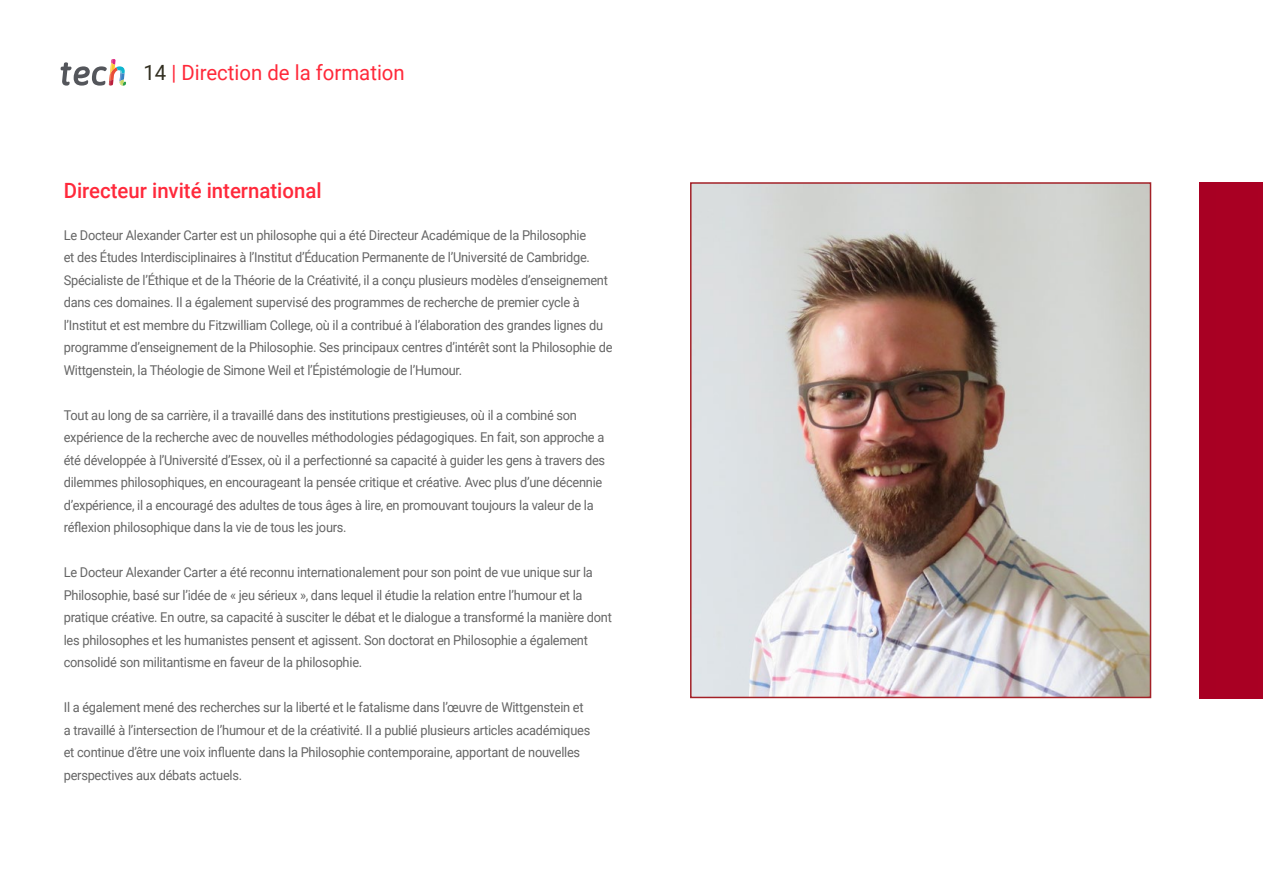
<style>
.page{position:relative;width:1263px;height:893px;background:#fff}
.page>*{position:absolute;margin:0;border:0;box-sizing:border-box;transform-origin:0 0}
.t1{font:500 21px "Roboto";color:#ff293b}
.t2{font:21px "Roboto";color:#ff293a}
.t3{font:13.5px/22.5px "Roboto";letter-spacing:-.02em;color:#656565;scale:.95 1}
.s1{color:#312e20}
</style>
<div class="page">
<div style="left:1199px;top:182px;width:64px;height:516px;background:#a90023"></div>
<img style="left:693px;top:185px;width:455px;height:510px">
<div style="left:690px;top:182px;width:461px;height:516px;border:2px solid #a32127"></div>
<svg style="left:61px;top:59px;width:65px;height:27px"></svg>
<h1 class="t2" style="left:144px;top:57px;width:263px"><span class="s1">14</span> | Direction de la formation</h1>
<h1 class="t1" style="left:64px;top:176px;width:259px">Directeur invité international</h1>
<p class="t3" style="left:64px;top:223px;width:579px">Le Docteur Alexander Carter est un philosophe qui a été Directeur Académique de la Philosophie<br>et des Études Interdisciplinaires à l’Institut d’Éducation Permanente de l’Université de Cambridge.<br>Spécialiste de l’Éthique et de la Théorie de la Créativité, il a conçu plusieurs modèles d’enseignement dans ces domaines. Il a également supervisé des programmes de recherche de premier cycle à l’Institut et est membre du Fitzwilliam College, où il a contribué à l’élaboration des grandes lignes du programme d’enseignement de la Philosophie. Ses principaux centres d’intérêt sont la Philosophie de Wittgenstein, la Théologie de Simone Weil et l’Épistémologie de l’Humour.</p>
<p class="t3" style="left:64px;top:403px;width:571px">Tout au long de sa carrière, il a travaillé dans des institutions prestigieuses, où il a combiné son expérience de la recherche avec de nouvelles méthodologies pédagogiques. En fait, son approche a été développée à l’Université d’Essex, où il a perfectionné sa capacité à guider les gens à travers des dilemmes philosophiques, en encourageant la pensée critique et créative. Avec plus d’une décennie d’expérience, il a encouragé des adultes de tous âges à lire, en promouvant toujours la valeur de la réflexion philosophique dans la vie de tous les jours.</p>
<p class="t3" style="left:64px;top:561px;width:578px">Le Docteur Alexander Carter a été reconnu internationalement pour son point de vue unique sur la Philosophie, basé sur l’idée de « jeu sérieux », dans lequel il étudie la relation entre l’humour et la pratique créative. En outre, sa capacité à susciter le débat et le dialogue a transformé la manière dont les philosophes et les humanistes pensent et agissent. Son doctorat en Philosophie a également consolidé son militantisme en faveur de la philosophie.</p>
<p class="t3" style="left:64px;top:696px;width:556px">Il a également mené des recherches sur la liberté et le fatalisme dans l’œuvre de Wittgenstein et a travaillé à l’intersection de l’humour et de la créativité. Il a publié plusieurs articles académiques et continue d’être une voix influente dans la Philosophie contemporaine, apportant de nouvelles perspectives aux débats actuels.</p>
</div>
